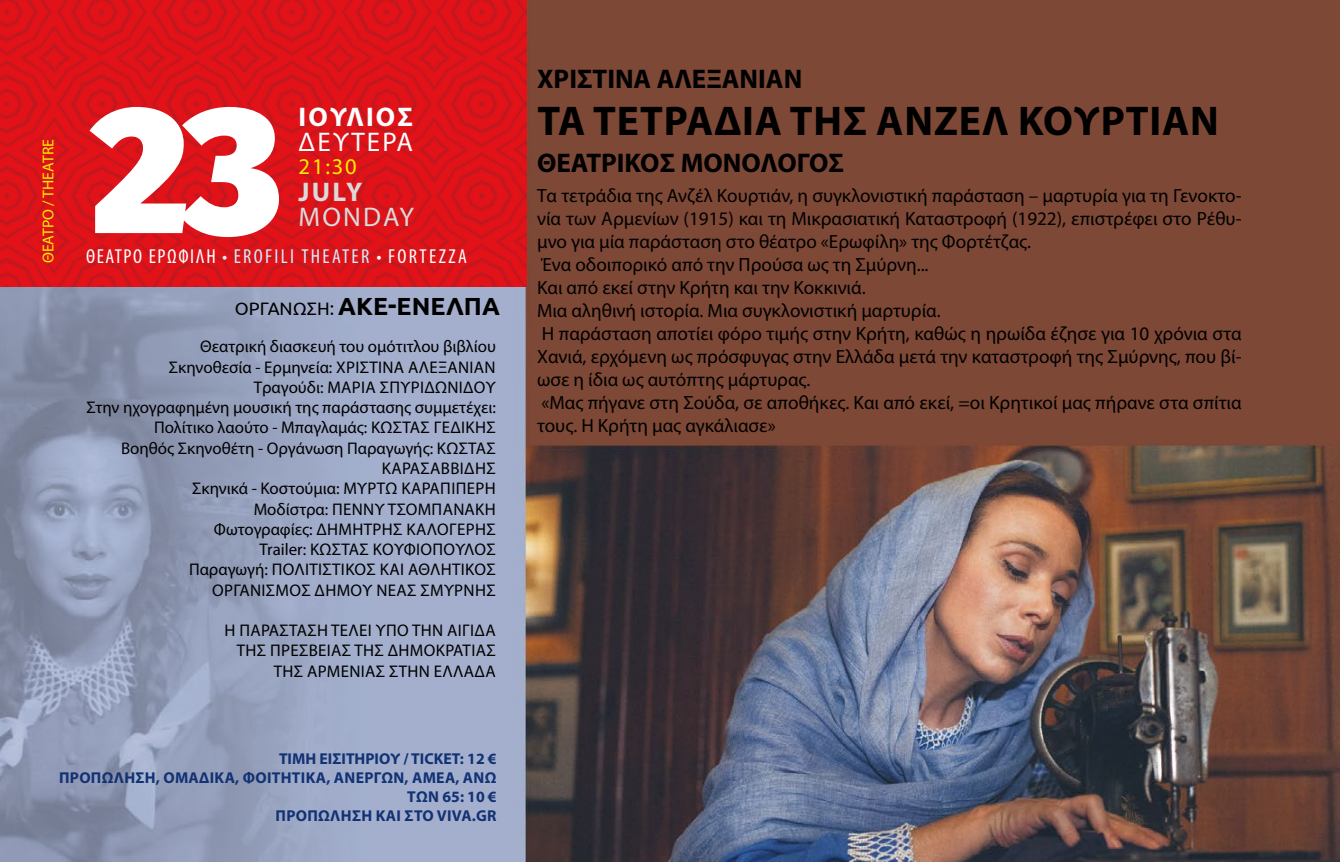
<style>
.page{position:relative;width:1340px;height:862px;background:#fff}
.page>*{position:absolute;margin:0;border:0;box-sizing:border-box;transform-origin:0 0}
.t1{font:900 180px "Fira Sans";color:#fff}
.t2{font:700 41.62px "Myriad Pro";letter-spacing:.02em;color:#000}
.t3{font:700 27px "Myriad Pro";color:#000}
.t4{font:700 27px "Myriad Pro";letter-spacing:.08em;color:#fff}
.t5{font:27px "Myriad Pro";letter-spacing:.08em;color:#fff}
.t6{font:27px "Myriad Pro";letter-spacing:.08em;color:#dadada}
.t7{font:700 27px "Myriad Pro";color:#dadada}
.t8{font:700 24.75px "Ubuntu";color:#000}
.t9{font:22.5px "Myriad Pro";color:#ffed00}
.t10{font:condensed 20.25px "Myriad Pro";letter-spacing:.115em;color:#fff}
.t11{font:19.12px/22.9px "Myriad Pro";color:#000}
.t12{font:16.88px/20.2px "Myriad Pro";letter-spacing:.005em;color:#000;text-align:right}
.t13{font:700 15.75px/18.9px "Myriad Pro";letter-spacing:.02em;color:#123274;text-align:right}
.t14{font:15.75px "Myriad Pro";color:#ffed00}
.s1{color:#d4edfc}
.s2{font-weight:400;font-size:18px}
</style>
<div class="page">
<img style="left:0;top:0;width:1339px;height:861px">
<img style="left:0;top:0;width:526px;height:286px">
<img style="left:1339px;top:0;width:1px;height:287px">
<p class="t14" style="left:38px;top:263px;width:125px;rotate:-90deg">ΘΕΑΤΡΟ / THEATRΕ</p>
<h1 class="t1" style="left:92px;top:3px;width:191px">23</h1>
<h3 class="t4" style="left:299px;top:100px;width:116px">ΙΟΥΛΙΟΣ</h3>
<h3 class="t5" style="left:299px;top:125px;width:116px">ΔΕΥΤΕΡΑ</h3>
<p class="t9" style="left:299px;top:152px;width:60px">21:30</p>
<h3 class="t7" style="left:299px;top:174px;width:65px">JULY</h3>
<h3 class="t6" style="left:299px;top:200px;width:117px">MONDAY</h3>
<p class="t10" style="left:86px;top:244px;width:382px">ΘΕΑΤΡΟ ΕΡΩΦΙΛΗ <span class="s1">• EROFILI THEATER</span> • FORTEZZA</p>
<p class="t8" style="left:235px;top:291px;width:267px"><span class="s2">ΟΡΓΑΝΩΣΗ:</span> ΑΚΕ-ΕΝΕΛΠΑ</p>
<p class="t12" style="left:86px;top:336px;width:411px">Θεατρική διασκευή του ομότιτλου βιβλίου<br>Σκηνοθεσία - Ερμηνεία: ΧΡΙΣΤΊ ΝΑ ΑΛΕΞΑΝΙΆΝ<br>Τραγούδι: ΜΑΡΊΑ ΣΠΥΡΙΔΩΝΊΔΟΥ<br>Στην ηχογραφημένη μουσική της παράστασης συμμετέχει:<br>Πολίτικο λαούτο - Μπαγλαμάς: ΚΏΣΤΑΣ ΓΕΔΊ ΚΗΣ<br>Βοηθός Σκηνοθέτη - Οργάνωση Παραγωγής: ΚΏΣΤΑΣ ΚΑΡΑΣΑΒΒΊΔΗΣ<br>Σκηνικά - Κοστούμια: ΜΥΡΤΏ ΚΑΡΑΠΙΠΈΡΗ<br>Μοδίστρα: ΠΈΝΝΥ ΤΣΟΜΠΑΝΆΚΗ<br>Φωτογραφίες: ΔΗΜΉΤΡΗΣ ΚΑΛΟΓΕΡΉΣ<br>Trailer: ΚΏΣΤΑΣ ΚΟΥΦΙΌΠΟΥΛΟΣ<br>Παραγωγή: ΠΟΛΙΤΙΣΤΙΚΌΣ ΚΑΙ ΑΘΛΗΤΙΚΌΣ<br>ΟΡΓΑΝΙΣΜΌΣ ΔΉΜΟΥ ΝΈΑΣ ΣΜΎΡΝΗΣ</p>
<p class="t12" style="left:224px;top:619px;width:273px">Η ΠΑΡΆΣΤΑΣΗ ΤΕΛΕΊ ΥΠΌ ΤΗΝ ΑΙΓΊΔΑ<br>ΤΗΣ ΠΡΕΣΒΕΊΑΣ ΤΗΣ ΔΗΜΟΚΡΑΤΊΑΣ<br>ΤΗΣ ΑΡΜΕΝΊΑΣ ΣΤΗΝ ΕΛΛΆΔΑ</p>
<p class="t13" style="left:59px;top:748px;width:439px">TIMH EIΣΙΤΗΡΙΟΥ / TICKET: 12 €<br>ΠΡΟΠΩΛΗΣΗ, ΟΜΑΔΙΚΆ, ΦΟΙΤΗΤΙΚΆ, ΑΝΈΡΓΩΝ, ΑΜΕΑ, ΆΝΩ<br>ΤΩΝ 65: 10 €<br>ΠΡΟΠΏΛΗΣΗ ΚΑΙ ΣΤΟ VIVA.GR</p>
<h3 class="t3" style="left:537px;top:61px;width:267px">ΧΡΙΣΤΙΝΑ ΑΛΕΞΑΝΙΑΝ</h3>
<h2 class="t2" style="left:537px;top:94px;width:683px">ΤΑ ΤΕΤΡΆΔΙΑ ΤΗΣ ΑΝΖΈΛ ΚΟΥΡΤΙΆΝ</h2>
<h3 class="t3" style="left:537px;top:145px;width:309px">ΘΕΑΤΡΙΚΟΣ ΜΟΝΟΛΟΓΟΣ</h3>
<p class="t11" style="left:537px;top:184px;width:706px">Τα τετράδια της Ανζέλ Κουρτιάν, η συγκλονιστική παράσταση – μαρτυρία για τη Γενοκτο&shy;νία των Αρμενίων (1915) και τη Μικρασιατική Καταστροφή (1922), επιστρέφει στο Ρέθυ&shy;μνο για μία παράσταση στο θέατρο «Ερωφίλη» της Φορτέτζας.<br>Ένα οδοιπορικό από την Προύσα ως τη Σμύρνη...<br>Και από εκεί στην Κρήτη και την Κοκκινιά.<br>Μια αληθινή ιστορία. Μια συγκλονιστική μαρτυρία.<br>Η παράσταση αποτίει φόρο τιμής στην Κρήτη, καθώς η ηρωίδα έζησε για 10 χρόνια στα Χανιά, ερχόμενη ως πρόσφυγας στην Ελλάδα μετά την καταστροφή της Σμύρνης, που βί&shy;ωσε η ίδια ως αυτόπτης μάρτυρας.<br>«Μας πήγανε στη Σούδα, σε αποθήκες. Και από εκεί, =οι Κρητικοί μας πήρανε στα σπίτια τους. Η Κρήτη μας αγκάλιασε»</p>
</div>
